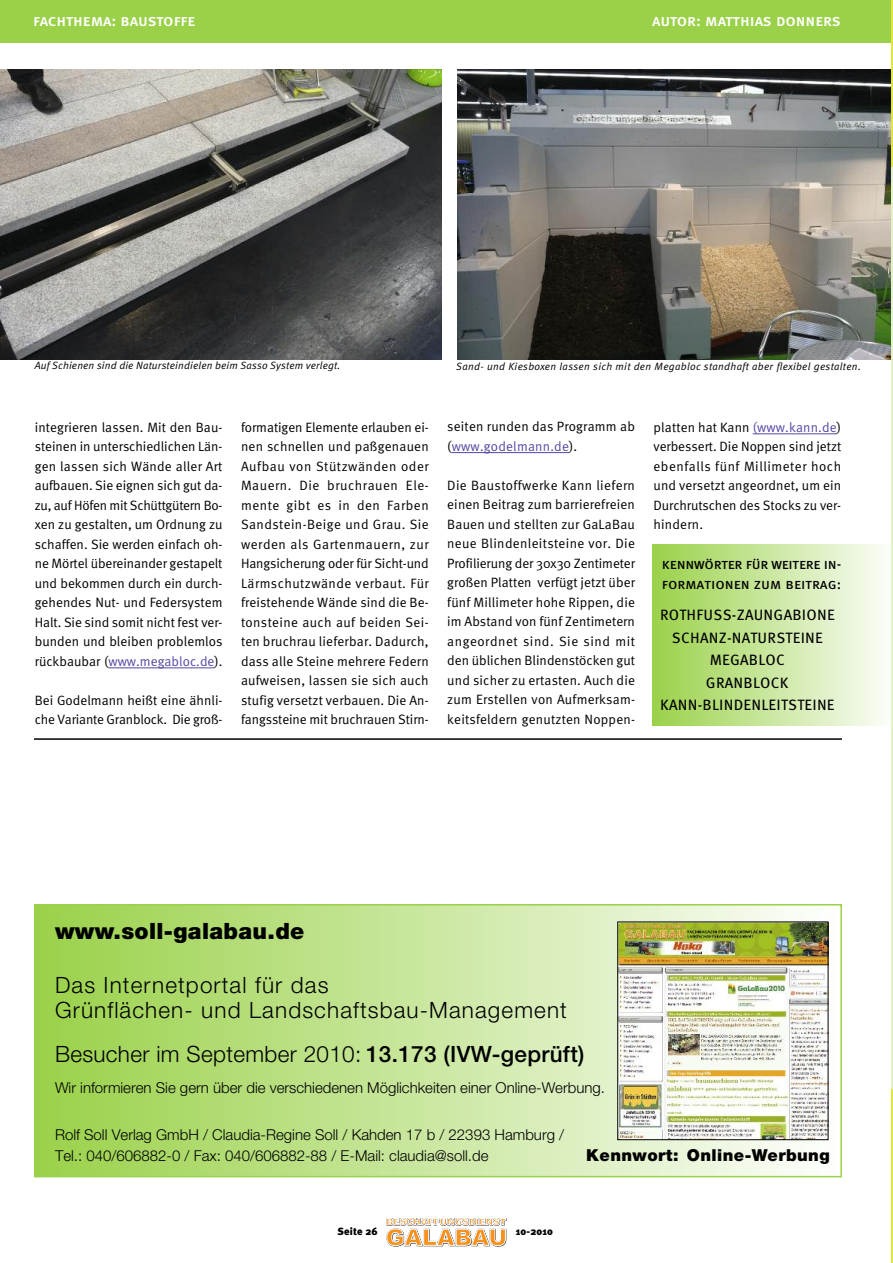
<style>
.page{position:relative;width:893px;height:1263px;background:#fff}
.page>*{position:absolute;margin:0;border:0;box-sizing:border-box;transform-origin:0 0}
.t1{font:300 22.5px/25.5px "Helvetica Neue";letter-spacing:.05em;color:#000}
.t2{font:300 22.5px "Helvetica Neue";letter-spacing:.015em;color:#000}
.t3{font:900 22.5px "Helvetica Neue";letter-spacing:.015em;color:#000}
.t4{font:16.5px "Meta Medium Caps";letter-spacing:-.01em;color:#fff}
.t5{font:900 16.5px "Helvetica Neue";letter-spacing:.025em;color:#000}
.t6{font:300 15px/21px "Helvetica Neue";color:#000}
.t7{font:15px/22.5px "Meta Book Caps";letter-spacing:.015em;color:#000;text-align:center}
.t8{font:15px/19.5px "Meta Book Caps";letter-spacing:-.01em;color:#000}
.t9{font:13.5px/19.5px "Meta Normal";letter-spacing:.005em;color:#000;text-align:justify}
.t10{font:13.5px/19.5px "Meta Normal";letter-spacing:-.015em;color:#000}
.t11{font:italic 10.5px "Meta Normal";letter-spacing:.03em;color:#000}
.t12{font:900 10.5px "Meta";letter-spacing:.015em;color:#000}
.s1{color:#5449a4}
.s2{font-weight:500}
</style>
<div class="page">
<div style="left:0;top:0;width:893px;height:43px;background:#9ad149"></div>
<svg style="left:386px;top:1218px;width:120px;height:28px"></svg>
<hr style="left:108px;top:668px;width:107px;height:1px;background:#5449a4">
<hr style="left:753px;top:434px;width:84px;height:1px;background:#5449a4">
<hr style="left:452px;top:452px;width:117px;height:1px;background:#5449a4">
<img style="left:0;top:70px;width:441px;height:289px">
<img style="left:458px;top:70px;width:433px;height:289px">
<div style="left:653px;top:545px;width:240px;height:180px;background:linear-gradient(to right,#9bd14a,#fcfefa)"></div>
<hr style="left:34px;top:738px;width:808px;height:2px;background:#000">
<div style="left:36px;top:905px;width:804px;height:271px;background:linear-gradient(to right,#9bd24a,#fdfdfc)"></div>
<div style="left:34px;top:904px;width:808px;height:273px;border:2px solid #9ad149"></div>
<img style="left:619px;top:923px;width:207px;height:215px">
<div style="left:617px;top:921px;width:211px;height:219px;border:1px solid #000"></div>
<hr style="left:891px;top:1087px;width:2px;height:176px;background:#e1e63d">
<hr style="left:891px;top:0;width:2px;height:180px;background:#e1e63d">
<hr style="left:891px;top:167px;width:2px;height:921px;background:#e1f1c8">
<p class="t4" style="left:33px;top:14px;width:163px">fachthema: baustoffe</p>
<p class="t4" style="left:652px;top:14px;width:190px">autor: matthias donners</p>
<p class="t11" style="left:35px;top:362px;width:307px">Auf Schienen sind die Natursteindielen beim Sasso System verlegt.</p>
<p class="t11" style="left:456px;top:363px;width:406px">Sand- und Kiesboxen lassen sich mit den Megabloc standhaft aber flexibel gestalten.</p>
<p class="t9" style="left:35px;top:419px;width:189px">integrieren lassen. Mit den Bau&shy;steinen in unterschiedlichen Län&shy;gen lassen sich Wände aller Art aufbauen. Sie eignen sich gut da&shy;zu, auf Höfen mit Schüttgütern Bo&shy;xen zu gestalten, um Ordnung zu schaffen. Sie werden einfach oh&shy;ne Mörtel übereinander gestapelt und bekommen durch ein durch&shy;gehendes Nut- und Federsystem Halt. Sie sind somit nicht fest ver&shy;bunden und bleiben problemlos rückbaubar (<span class="s1">www.megabloc.de</span>).</p>
<p class="t10" style="left:35px;top:692px;width:189px">Bei Godelmann heißt eine ähnli&shy;che Variante Granblock. Die groß-</p>
<p class="t9" style="left:241px;top:419px;width:189px">formatigen Elemente erlauben ei&shy;nen schnellen und paßgenauen Aufbau von Stützwänden oder Mauern. Die bruchrauen Ele&shy;mente gibt es in den Farben Sandstein-Beige und Grau. Sie werden als Gartenmauern, zur Hangsicherung oder für Sicht-und Lärmschutzwände verbaut. Für freistehende Wände sind die Be&shy;tonsteine auch auf beiden Sei&shy;ten bruchrau lieferbar. Dadurch, dass alle Steine mehrere Federn aufweisen, lassen sie sich auch stufig versetzt verbauen. Die An&shy;fangssteine mit bruchrauen Stirn-</p>
<p class="t9" style="left:447px;top:418px;width:189px">seiten runden das Programm ab (<span class="s1">www.godelmann.de</span>).</p>
<p class="t9" style="left:447px;top:477px;width:189px">Die Baustoffwerke Kann liefern einen Beitrag zum barrierefreien Bauen und stellten zur GaLaBau neue Blindenleitsteine vor. Die Profilierung der 30x30 Zentimeter großen Platten verfügt jetzt über fünf Millimeter hohe Rippen, die im Abstand von fünf Zentimetern angeordnet sind. Sie sind mit den üblichen Blindenstöcken gut und sicher zu ertasten. Auch die zum Erstellen von Aufmerksam&shy;keitsfeldern genutzten Noppen-</p>
<p class="t9" style="left:653px;top:419px;width:189px">platten hat Kann <span class="s1">(www.kann.de</span>) verbessert. Die Noppen sind jetzt ebenfalls fünf Millimeter hoch und versetzt angeordnet, um ein Durchrutschen des Stocks zu ver&shy;hindern.</p>
<p class="t8" style="left:662px;top:556px;width:181px">kennwörter für weitere in&shy;formationen zum beitrag:</p>
<p class="t7" style="left:660px;top:605px;width:176px">ROTHFUSS-ZAUNGABIONE<br>SCHANZ-NATURSTEINE<br>MEGABLOC<br>GRANBLOCK<br>KANN-BLINDENLEITSTEINE</p>
<h1 class="t3" style="left:55px;top:922px;width:251px">www.soll-galabau.de</h1>
<h1 class="t1" style="left:55px;top:974px;width:513px">Das Internetportal für das<br>Grünflächen- und Landschaftsbau-Management</h1>
<h1 class="t2" style="left:55px;top:1045px;width:531px">Besucher im September 2010: <span class="s2">13.173 (IVW-geprüft)</span></h1>
<p class="t6" style="left:55px;top:1079px;width:551px">Wir informieren Sie gern über die verschiedenen Möglichkeiten einer Online-Werbung.</p>
<p class="t6" style="left:55px;top:1125px;width:511px">Rolf Soll Verlag GmbH / Claudia-Regine Soll / Kahden 17 b / 22393 Hamburg /<br>Tel.: 040/606882-0 / Fax: 040/606882-88 / E-Mail: claudia@soll.de</p>
<p class="t5" style="left:586px;top:1149px;width:245px">Kennwort: Online-Werbung</p>
<p class="t12" style="left:338px;top:1227px;width:42px">Seite 26</p>
<p class="t12" style="left:516px;top:1227px;width:39px">10-2010</p>
</div>
